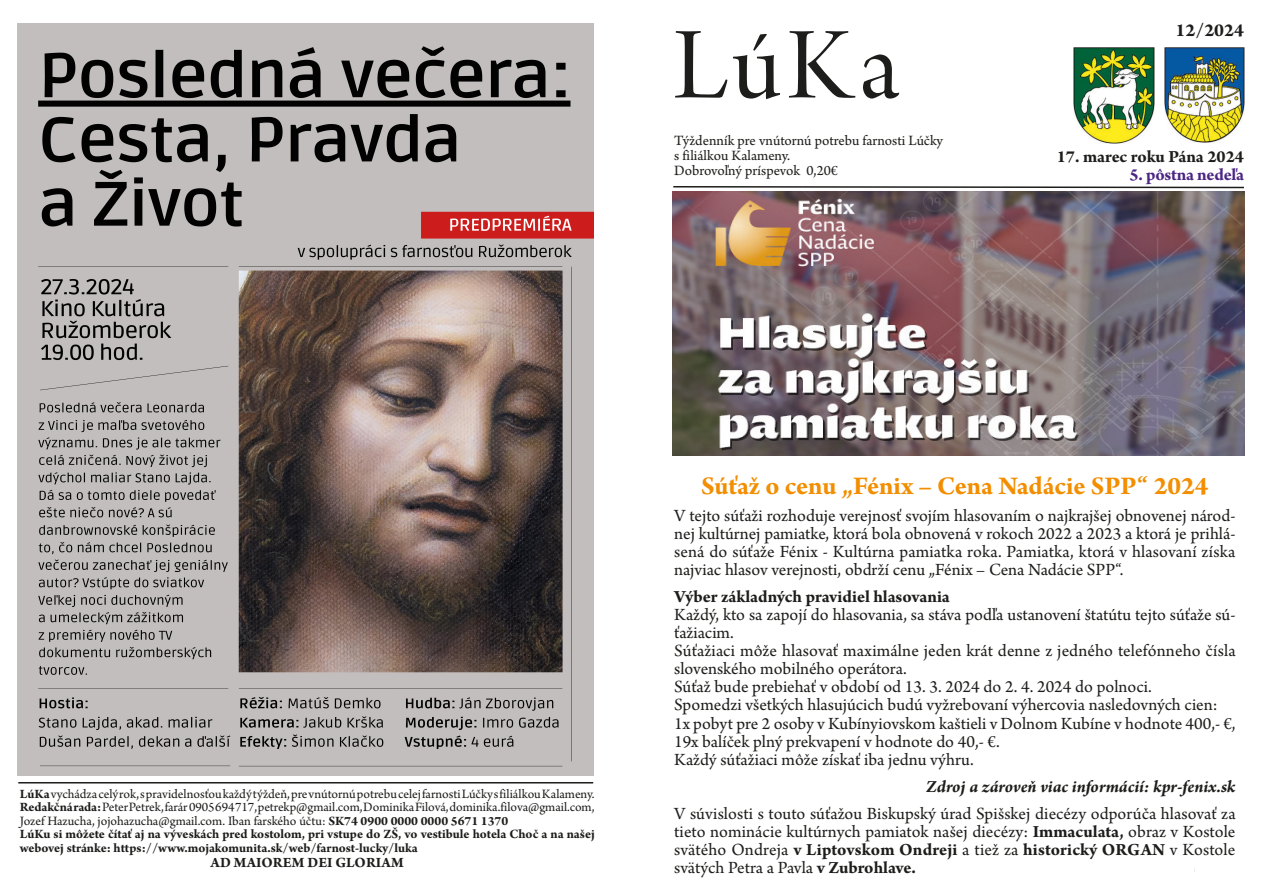
<style>
.page{position:relative;width:1263px;height:893px;background:#fff}
.page>*{position:absolute;margin:0;border:0;box-sizing:border-box;transform-origin:0 0}
.Zakladny{font:108px "Arno Pro Display";color:#1d1d1b}
.Zakladny-2{font:700 27px "Arno Pro";letter-spacing:-.005em;color:#f28e00}
.t1{font:700 19.5px "Arno Pro";color:#1d1d1b}
.Zakladny-3{font:18px/18px "Arno Pro";color:#1d1d1b;text-align:justify}
.Zakladny-4{font:700 18px "Arno Pro";letter-spacing:-.005em;color:#1d1d1b}
.Zakladny-5{font:italic 700 18px "Arno Pro";letter-spacing:-.005em;color:#1d1d1b}
.t2{font:700 18px "Arno Pro";letter-spacing:-.015em;color:#4b2683}
.t3{font:15px "Arno Pro";color:#1d1d1b}
.t4{font:700 15px "Arno Pro";letter-spacing:.005em;color:#1d1d1b}
.t5{font:13.5px/13.5px "Arno Pro";letter-spacing:-.005em;color:#1d1d1b;text-align:justify}
.t6{font:700 13.5px/13.5px "Arno Pro";letter-spacing:-.005em;color:#1d1d1b}
.s1{font-weight:700}
</style>
<div class="page">
<img style="left:1074px;top:47px;width:80px;height:97px">
<svg style="left:673px;top:186px;width:571px;height:3px"></svg>
<hr style="left:18px;top:782px;width:575px;height:1px;background:#1d1d1b">
<img style="left:1165px;top:47px;width:79px;height:96px">
<img style="left:673px;top:192px;width:571px;height:263px">
<img style="left:18px;top:24px;width:575px;height:752px">
<p class="Zakladny" style="left:673px;top:6px;width:228px">LúKa</p>
<p class="t3" style="left:674px;top:132px;width:270px">Týždenník pre vnútornú potrebu farnosti Lúčky</p>
<p class="t3" style="left:674px;top:147px;width:118px">s filiálkou Kalameny.</p>
<p class="t3" style="left:674px;top:162px;width:165px">Dobrovoľný príspevok 0,20€</p>
<p class="t1" style="left:1175px;top:19px;width:70px">12/2024</p>
<p class="Zakladny-4" style="left:1057px;top:146px;width:189px">17. marec roku Pána 2024</p>
<p class="t2" style="left:1129px;top:164px;width:116px">5. pôstna nedeľa</p>
<p class="t5" style="left:20px;top:787px;width:576px"><span class="s1">LúKa</span> vychádza celý rok, s pravidelnosťou každý týždeň, pre vnútornú potrebu celej farnosti Lúčky s filiálkou Kalameny.<br><span class="s1">Redakčná rada:</span> Peter Petrek, farár 0905 694 717, petrekp@gmail.com, Dominika Filová, dominika.filova@gmail.com, Jozef Hazucha, jojohazucha@gmail.com. Iban farského účtu: <span class="s1">SK74 0900 0000 0000 5671 1370</span></p>
<p class="t6" style="left:20px;top:828px;width:576px">LúKu si môžete čítať aj na výveskách pred kostolom, pri vstupe do ZŠ, vo vestibule hotela Choč a na našej webovej stránke: https://www.mojakomunita.sk/web/farnost-lucky/luka</p>
<p class="t4" style="left:211px;top:853px;width:195px">AD MAIOREM DEI GLORIAM</p>
<p class="Zakladny-2" style="left:701px;top:471px;width:509px">Súťaž o cenu „Fénix – Cena Nadácie SPP“ 2024</p>
<p class="Zakladny-3" style="left:674px;top:508px;width:563px">V tejto súťaži rozhoduje verejnosť svojím hlasovaním o najkrajšej obnovenej národ&shy;nej kultúrnej pamiatke, ktorá bola obnovená v rokoch 2022 a 2023 a ktorá je prihlá&shy;sená do súťaže Fénix - Kultúrna pamiatka roka. Pamiatka, ktorá v hlasovaní získa najviac hlasov verejnosti, obdrží cenu „Fénix – Cena Nadácie SPP“.</p>
<p class="Zakladny-4" style="left:674px;top:587px;width:277px">Výber základných pravidiel hlasovania</p>
<p class="Zakladny-3" style="left:674px;top:607px;width:563px">Každý, kto sa zapojí do hlasovania, sa stáva podľa ustanovení štatútu tejto súťaže sú&shy;ťažiacim.</p>
<p class="Zakladny-3" style="left:674px;top:643px;width:563px">Súťažiaci môže hlasovať maximálne jeden krát denne z jedného telefónneho čísla slovenského mobilného operátora.</p>
<p class="Zakladny-3" style="left:674px;top:679px;width:479px">Súťaž bude prebiehať v období od 13. 3. 2024 do 2. 4. 2024 do polnoci.</p>
<p class="Zakladny-3" style="left:674px;top:697px;width:545px">Spomedzi všetkých hlasujúcich budú vyžrebovaní výhercovia nasledovných cien:</p>
<p class="Zakladny-3" style="left:674px;top:715px;width:563px">1x pobyt pre 2 osoby v Kubínyiovskom kaštieli v Dolnom Kubíne v hodnote 400,- €,</p>
<p class="Zakladny-3" style="left:674px;top:733px;width:327px">19x balíček plný prekvapení v hodnote do 40,- €.</p>
<p class="Zakladny-3" style="left:674px;top:751px;width:301px">Každý súťažiaci môže získať iba jednu výhru.</p>
<p class="Zakladny-5" style="left:926px;top:775px;width:311px">Zdroj a zároveň viac informácií: kpr-fenix.sk</p>
<p class="Zakladny-3" style="left:674px;top:805px;width:563px">V súvislosti s touto súťažou Biskupský úrad Spišskej diecézy odporúča hlasovať za tieto nominácie kultúrnych pamiatok našej diecézy: <span class="s1">Immaculata,</span> obraz v Kostole svätého Ondreja <span class="s1">v Liptovskom Ondreji</span> a tiež za <span class="s1">historický ORGAN</span> v Kostole svätých Petra a Pavla <span class="s1">v Zubrohlave.</span></p>
</div>
